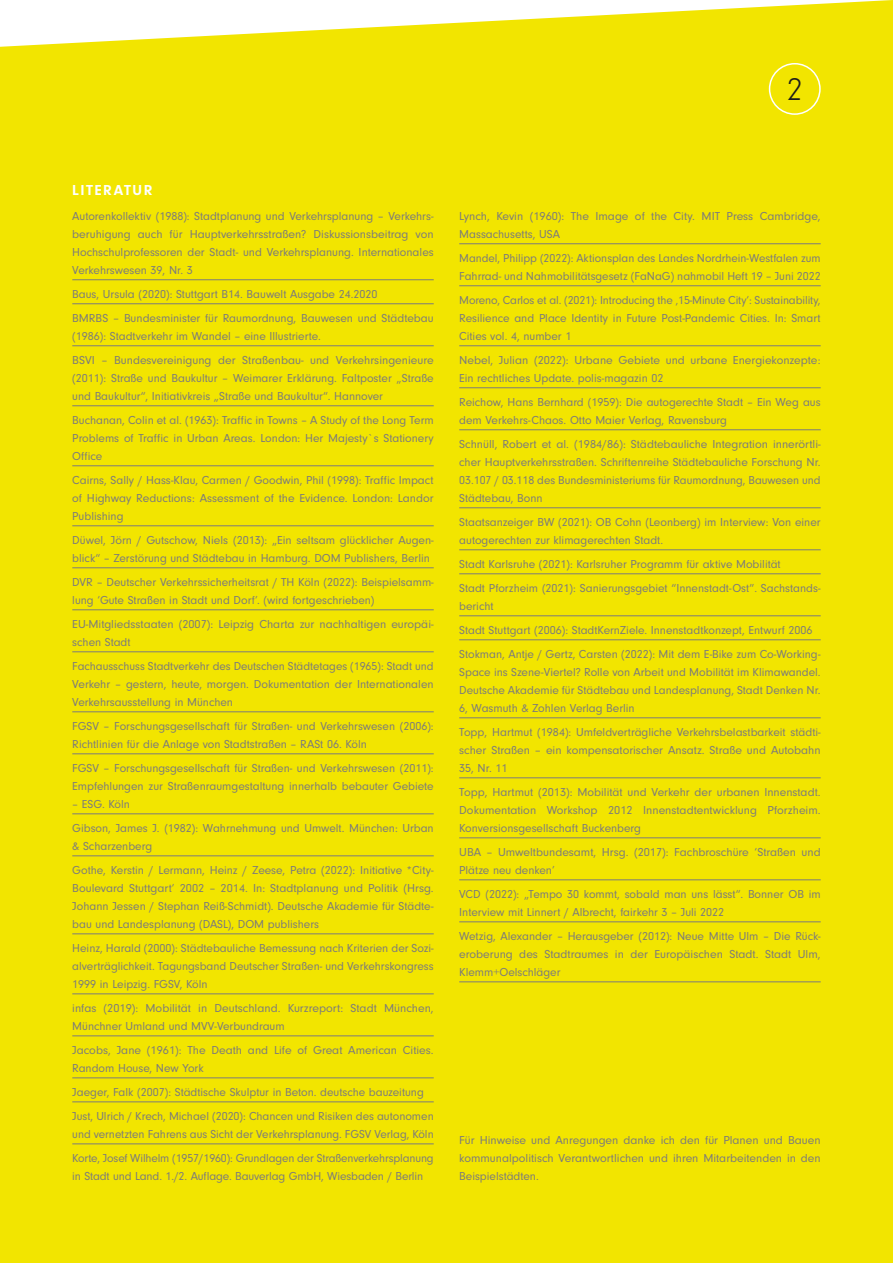
<style>
.page{position:relative;width:893px;height:1263px;background:#f2e500}
.page>*{position:absolute;margin:0;border:0;box-sizing:border-box;transform-origin:0 0}
.t1{font:300 33px "Neuzeit Gro";color:#1d1d1b}
.Einleitung{font:700 15px "Neuzeit Gro";letter-spacing:.1em;color:#fff}
.Fließtext{font:12px/18px "Neuzeit Gro";color:#7c7b7b}
</style>
<div class="page">
<hr style="left:72px;top:279px;width:362px;height:1px;background:#7c7b7b">
<hr style="left:72px;top:303px;width:362px;height:1px;background:#7c7b7b">
<hr style="left:72px;top:345px;width:362px;height:1px;background:#7c7b7b">
<hr style="left:72px;top:405px;width:362px;height:1px;background:#7c7b7b">
<hr style="left:72px;top:465px;width:362px;height:1px;background:#7c7b7b">
<hr style="left:72px;top:525px;width:362px;height:1px;background:#7c7b7b">
<hr style="left:72px;top:567px;width:362px;height:1px;background:#7c7b7b">
<hr style="left:72px;top:609px;width:362px;height:1px;background:#7c7b7b">
<hr style="left:72px;top:651px;width:362px;height:1px;background:#7c7b7b">
<hr style="left:72px;top:711px;width:362px;height:1px;background:#7c7b7b">
<hr style="left:72px;top:753px;width:362px;height:1px;background:#7c7b7b">
<hr style="left:72px;top:813px;width:362px;height:1px;background:#7c7b7b">
<hr style="left:72px;top:855px;width:362px;height:1px;background:#7c7b7b">
<hr style="left:72px;top:933px;width:362px;height:1px;background:#7c7b7b">
<hr style="left:72px;top:993px;width:362px;height:1px;background:#7c7b7b">
<hr style="left:72px;top:1035px;width:362px;height:1px;background:#7c7b7b">
<hr style="left:72px;top:1077px;width:362px;height:1px;background:#7c7b7b">
<hr style="left:72px;top:1101px;width:362px;height:1px;background:#7c7b7b">
<hr style="left:72px;top:1143px;width:362px;height:1px;background:#7c7b7b">
<hr style="left:459px;top:243px;width:362px;height:1px;background:#7c7b7b">
<hr style="left:459px;top:285px;width:362px;height:1px;background:#7c7b7b">
<hr style="left:459px;top:345px;width:362px;height:1px;background:#7c7b7b">
<hr style="left:459px;top:387px;width:362px;height:1px;background:#7c7b7b">
<hr style="left:459px;top:429px;width:362px;height:1px;background:#7c7b7b">
<hr style="left:459px;top:507px;width:362px;height:1px;background:#7c7b7b">
<hr style="left:459px;top:549px;width:362px;height:1px;background:#7c7b7b">
<hr style="left:459px;top:573px;width:362px;height:1px;background:#7c7b7b">
<hr style="left:459px;top:615px;width:362px;height:1px;background:#7c7b7b">
<hr style="left:459px;top:639px;width:362px;height:1px;background:#7c7b7b">
<hr style="left:459px;top:717px;width:362px;height:1px;background:#7c7b7b">
<hr style="left:459px;top:777px;width:362px;height:1px;background:#7c7b7b">
<hr style="left:459px;top:837px;width:362px;height:1px;background:#7c7b7b">
<hr style="left:459px;top:879px;width:362px;height:1px;background:#7c7b7b">
<hr style="left:459px;top:921px;width:362px;height:1px;background:#7c7b7b">
<hr style="left:459px;top:981px;width:362px;height:1px;background:#7c7b7b">
<div style="left:769px;top:63px;width:52px;height:52px;border:2px solid #fff;border-radius:50%"></div>
<h1 class="t1" style="left:786px;top:72px;width:18px">2</h1>
<h2 class="Einleitung" style="left:72px;top:182px;width:82px">LITERATUR</h2>
<p class="Fließtext" style="left:72px;top:207px;width:363px;text-align:justify">Autorenkollektiv (1988): Stadtplanung und Verkehrsplanung – Verkehrs&shy;beruhigung auch für Hauptverkehrsstraßen? Diskussionsbeitrag von Hochschulprofessoren der Stadt- und Verkehrsplanung. Internationales Verkehrswesen 39, Nr. 3</p>
<p class="Fließtext" style="left:72px;top:285px;width:307px">Baus, Ursula (2020): Stuttgart B14. Bauwelt Ausgabe 24.2020</p>
<p class="Fließtext" style="left:72px;top:309px;width:363px">BMRBS – Bundesminister für Raumordnung, Bauwesen und Städtebau (1986): Stadtverkehr im Wandel – eine Illustrierte.</p>
<p class="Fließtext" style="left:72px;top:351px;width:363px;text-align:justify">BSVI – Bundesvereinigung der Straßenbau- und Verkehrsingenieure (2011): Straße und Baukultur – Weimarer Erklärung. Faltposter „Straße und Baukultur“, Initiativkreis „Straße und Baukultur“. Hannover</p>
<p class="Fließtext" style="left:72px;top:411px;width:363px;text-align:justify">Buchanan, Colin et al. (1963): Traffic in Towns – A Study of the Long Term Problems of Traffic in Urban Areas. London: Her Majesty`s Stationery Office</p>
<p class="Fließtext" style="left:72px;top:471px;width:363px;text-align:justify">Cairns, Sally / Hass-Klau, Carmen / Goodwin, Phil (1998): Traffic Impact of Highway Reductions: Assessment of the Evidence. London: Landor Publishing</p>
<p class="Fließtext" style="left:72px;top:531px;width:363px">Düwel, Jörn / Gutschow, Niels (2013): „Ein seltsam glücklicher Augen&shy;blick“ – Zerstörung und Städtebau in Hamburg. DOM Publishers, Berlin</p>
<p class="Fließtext" style="left:72px;top:573px;width:363px">DVR – Deutscher Verkehrssicherheitsrat / TH Köln (2022): Beispielsamm&shy;lung ‘Gute Straßen in Stadt und Dorf’. (wird fortgeschrieben)</p>
<p class="Fließtext" style="left:72px;top:615px;width:363px">EU-Mitgliedsstaaten (2007): Leipzig Charta zur nachhaltigen europäi&shy;schen Stadt</p>
<p class="Fließtext" style="left:72px;top:657px;width:363px;text-align:justify">Fachausschuss Stadtverkehr des Deutschen Städtetages (1965): Stadt und Verkehr – gestern, heute, morgen. Dokumentation der Internationalen Verkehrsausstellung in München</p>
<p class="Fließtext" style="left:72px;top:717px;width:363px">FGSV – Forschungsgesellschaft für Straßen- und Verkehrswesen (2006):<br>Richtlinien für die Anlage von Stadtstraßen – RASt 06. Köln</p>
<p class="Fließtext" style="left:72px;top:759px;width:363px">FGSV – Forschungsgesellschaft für Straßen- und Verkehrswesen (2011):<br>Empfehlungen zur Straßenraumgestaltung innerhalb bebauter Gebiete</p>
<p class="Fließtext" style="left:72px;top:795px;width:59px">– ESG. Köln</p>
<p class="Fließtext" style="left:72px;top:819px;width:363px">Gibson, James J. (1982): Wahrnehmung und Umwelt. München: Urban &amp; Scharzenberg</p>
<p class="Fließtext" style="left:72px;top:861px;width:363px;text-align:justify">Gothe, Kerstin / Lermann, Heinz / Zeese, Petra (2022): Initiative *City-Boulevard Stuttgart’ 2002 – 2014. In: Stadtplanung und Politik (Hrsg.<br>Johann Jessen / Stephan Reiß-Schmidt). Deutsche Akademie für Städte&shy;bau und Landesplanung (DASL), DOM publishers</p>
<p class="Fließtext" style="left:72px;top:939px;width:363px;text-align:justify">Heinz, Harald (2000): Städtebauliche Bemessung nach Kriterien der Sozi&shy;alverträglichkeit. Tagungsband Deutscher Straßen- und Verkehrskongress 1999 in Leipzig. FGSV, Köln</p>
<p class="Fließtext" style="left:72px;top:999px;width:363px">infas (2019): Mobilität in Deutschland. Kurzreport: Stadt München,<br>Münchner Umland und MVV-Verbundraum</p>
<p class="Fließtext" style="left:72px;top:1041px;width:363px">Jacobs, Jane (1961): The Death and Life of Great American Cities.<br>Random House, New York</p>
<p class="Fließtext" style="left:72px;top:1083px;width:353px">Jaeger, Falk (2007): Städtische Skulptur in Beton. deutsche bauzeitung</p>
<p class="Fließtext" style="left:72px;top:1107px;width:363px">Just, Ulrich / Krech, Michael (2020): Chancen und Risiken des autonomen und vernetzten Fahrens aus Sicht der Verkehrsplanung. FGSV Verlag, Köln</p>
<p class="Fließtext" style="left:72px;top:1149px;width:363px">Korte, Josef Wilhelm (1957/1960): Grundlagen der Straßenverkehrsplanung in Stadt und Land. 1./2. Auflage. Bauverlag GmbH, Wiesbaden / Berlin</p>
<p class="Fließtext" style="left:459px;top:207px;width:363px">Lynch, Kevin (1960): The Image of the City. MIT Press Cambridge,<br>Massachusetts, USA</p>
<p class="Fließtext" style="left:459px;top:249px;width:363px">Mandel, Philipp (2022): Aktionsplan des Landes Nordrhein-Westfalen zum<br>Fahrrad- und Nahmobilitätsgesetz (FaNaG) nahmobil Heft 19 – Juni 2022</p>
<p class="Fließtext" style="left:459px;top:291px;width:363px;text-align:justify">Moreno, Carlos et al. (2021): Introducing the ‚15-Minute City‘: Sustainability, Resilience and Place Identity in Future Post-Pandemic Cities. In: Smart Cities vol. 4, number 1</p>
<p class="Fließtext" style="left:459px;top:351px;width:363px">Nebel, Julian (2022): Urbane Gebiete und urbane Energiekonzepte:<br>Ein rechtliches Update. polis-magazin 02</p>
<p class="Fließtext" style="left:459px;top:393px;width:363px">Reichow, Hans Bernhard (1959): Die autogerechte Stadt – Ein Weg aus dem Verkehrs-Chaos. Otto Maier Verlag, Ravensburg</p>
<p class="Fließtext" style="left:459px;top:435px;width:363px;text-align:justify">Schnüll, Robert et al. (1984/86): Städtebauliche Integration innerörtli&shy;cher Hauptverkehrsstraßen. Schriftenreihe Städtebauliche Forschung Nr.<br>03.107 / 03.118 des Bundesministeriums für Raumordnung, Bauwesen und Städtebau, Bonn</p>
<p class="Fließtext" style="left:459px;top:513px;width:363px">Staatsanzeiger BW (2021): OB Cohn (Leonberg) im Interview: Von einer autogerechten zur klimagerechten Stadt.</p>
<p class="Fließtext" style="left:459px;top:555px;width:323px">Stadt Karlsruhe (2021): Karlsruher Programm für aktive Mobilität</p>
<p class="Fließtext" style="left:459px;top:579px;width:363px">Stadt Pforzheim (2021): Sanierungsgebiet “Innenstadt-Ost”. Sachstands&shy;bericht</p>
<p class="Fließtext" style="left:459px;top:621px;width:355px">Stadt Stuttgart (2006): StadtKernZiele. Innenstadtkonzept, Entwurf 2006</p>
<p class="Fließtext" style="left:459px;top:645px;width:363px;text-align:justify">Stokman, Antje / Gertz, Carsten (2022): Mit dem E-Bike zum Co-Working-Space ins Szene-Viertel? Rolle von Arbeit und Mobilität im Klimawandel.<br>Deutsche Akademie für Städtebau und Landesplanung, Stadt Denken Nr.<br>6, Wasmuth &amp; Zohlen Verlag Berlin</p>
<p class="Fließtext" style="left:459px;top:723px;width:363px;text-align:justify">Topp, Hartmut (1984): Umfeldverträgliche Verkehrsbelastbarkeit städti&shy;scher Straßen – ein kompensatorischer Ansatz. Straße und Autobahn 35, Nr. 11</p>
<p class="Fließtext" style="left:459px;top:783px;width:363px;text-align:justify">Topp, Hartmut (2013): Mobilität und Verkehr der urbanen Innenstadt.<br>Dokumentation Workshop 2012 Innenstadtentwicklung Pforzheim.<br>Konversionsgesellschaft Buckenberg</p>
<p class="Fließtext" style="left:459px;top:843px;width:363px">UBA – Umweltbundesamt, Hrsg. (2017): Fachbroschüre ‘Straßen und<br>Plätze neu denken’</p>
<p class="Fließtext" style="left:459px;top:885px;width:363px">VCD (2022): „Tempo 30 kommt, sobald man uns lässt“. Bonner OB im<br>Interview mit Linnert / Albrecht, fairkehr 3 – Juli 2022</p>
<p class="Fließtext" style="left:459px;top:927px;width:363px;text-align:justify">Wetzig, Alexander – Herausgeber (2012): Neue Mitte Ulm – Die Rück&shy;eroberung des Stadtraumes in der Europäischen Stadt. Stadt Ulm, Klemm+Oelschläger</p>
<p class="Fließtext" style="left:459px;top:1131px;width:363px;text-align:justify">Für Hinweise und Anregungen danke ich den für Planen und Bauen kommunalpolitisch Verantwortlichen und ihren Mitarbeitenden in den Beispielstädten.</p>
</div>
